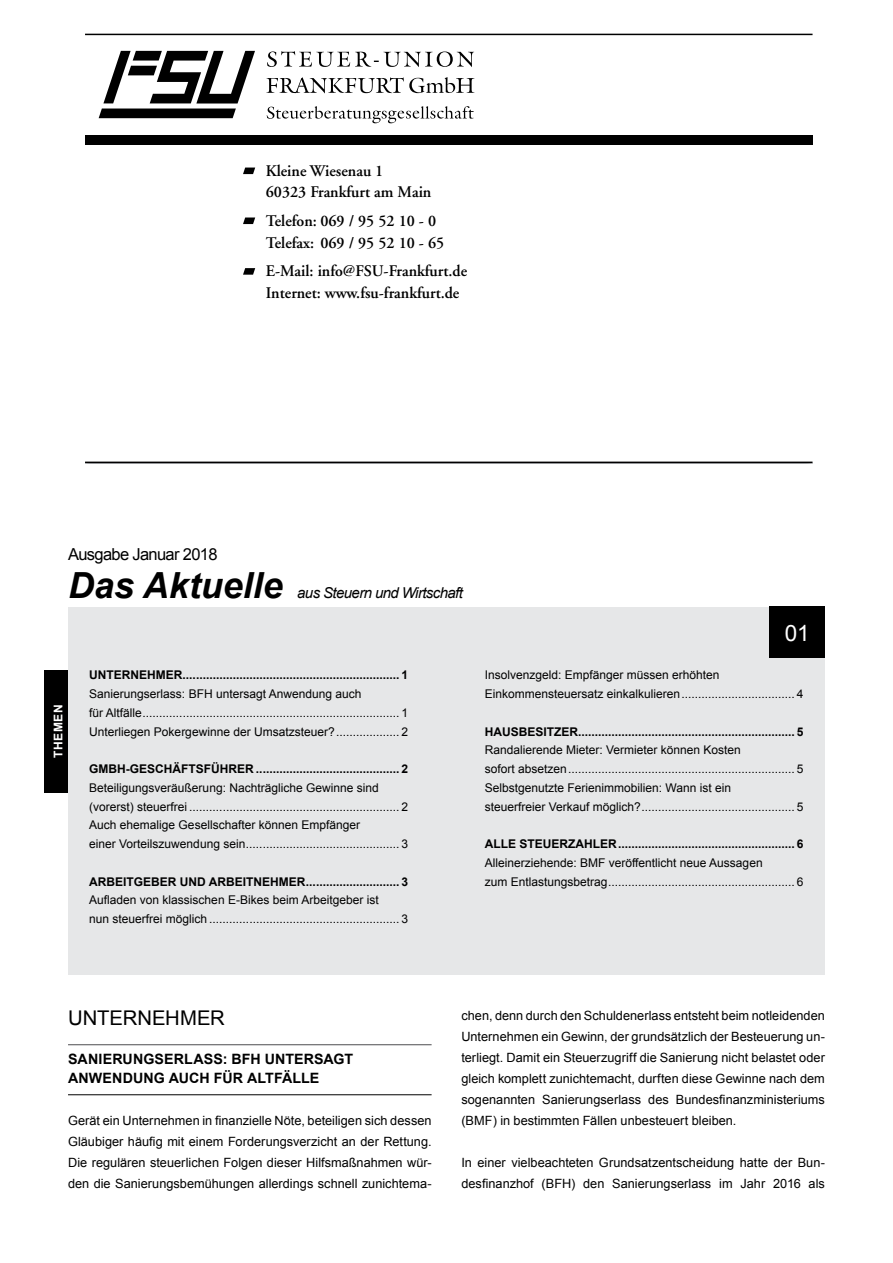
<style>
.page{position:relative;width:893px;height:1263px;background:#fff}
.page>*{position:absolute;margin:0;border:0;box-sizing:border-box;transform-origin:0 0}
.t1{font:italic 700 36px "Arial";color:#000}
.t2{font:22.5px "Arial";color:#fff}
.t3{font:20.25px "Arial";color:#000}
.t4{font:16.5px "Arial";letter-spacing:-.04em;color:#000}
.t5{font:600 16.2px/21.5px "Adobe Garamond";color:#000}
.t6{font:italic 15px "Arial";letter-spacing:-.04em;color:#000}
.t7{font:700 14.25px/19.5px "Arial";letter-spacing:.005em;color:#000}
.t8{font:12.75px/21px "Arial";color:#000;text-align:justify}
.t9{font:12px/18.8px "Arial";color:#000}
.t10{font:700 12px "Arial";color:#000}
.t11{font:700 12px "Arial";letter-spacing:.05em;color:#fff}
</style>
<div class="page">
<hr style="left:85px;top:34px;width:727px;height:1px;background:#000">
<div style="left:85px;top:135px;width:727px;height:10px;background:#000"></div>
<hr style="left:85px;top:462px;width:727px;height:1px;background:#000">
<svg style="left:99px;top:51px;width:156px;height:67px"></svg>
<svg style="left:267px;top:51px;width:207px;height:16px"></svg>
<svg style="left:266px;top:77px;width:208px;height:16px"></svg>
<svg style="left:267px;top:106px;width:207px;height:17px"></svg>
<svg style="left:243px;top:168px;width:12px;height:6px"></svg>
<svg style="left:243px;top:217px;width:12px;height:7px"></svg>
<svg style="left:243px;top:268px;width:12px;height:7px"></svg>
<div style="left:68px;top:607px;width:757px;height:367px;background:#e6e7e8"></div>
<hr style="left:68px;top:1044px;width:364px;height:1px;background:#4d4d4f">
<hr style="left:68px;top:1094px;width:364px;height:1px;background:#000">
<div style="left:770px;top:607px;width:55px;height:51px;background:#000"></div>
<div style="left:45px;top:670px;width:23px;height:122px;background:#000"></div>
<h3 class="t5" style="left:266px;top:161px;width:167px;line-height:20.5px">Kleine Wiesenau 1<br>60323 Frankfurt am Main</h3>
<h3 class="t5" style="left:266px;top:211px;width:180px">Telefon: 069 / 95 52 10 - 0<br>Telefax: 069 / 95 52 10 - 65</h3>
<h3 class="t5" style="left:266px;top:261px;width:203px">E-Mail: info@FSU-Frankfurt.de<br>Internet: www.fsu-frankfurt.de</h3>
<h3 class="t4" style="left:68px;top:544px;width:151px">Ausgabe Januar 2018</h3>
<h1 class="t1" style="left:68px;top:561px;width:216px">Das Aktuelle</h1>
<p class="t6" style="left:297px;top:583px;width:167px">aus Steuern und Wirtschaft</p>
<p class="t11" style="left:50px;top:758px;width:55px;rotate:-90deg">THEMEN</p>
<p class="t10" style="left:89px;top:667px;width:320px">UNTERNEHMER................................................................. 1</p>
<p class="t9" style="left:89px;top:685px;width:320px">Sanierungserlass: BFH untersagt Anwendung auch<br>für Altfälle............................................................................. 1<br>Unterliegen Pokergewinne der Umsatzsteuer?................... 2</p>
<p class="t10" style="left:89px;top:761px;width:320px">GMBH-GESCHÄFTSFÜHRER ........................................... 2</p>
<p class="t9" style="left:89px;top:778px;width:320px">Beteiligungsveräußerung: Nachträgliche Gewinne sind (vorerst) steuerfrei ............................................................... 2<br>Auch ehemalige Gesellschafter können Empfänger<br>einer Vorteilszuwendung sein.............................................. 3</p>
<p class="t10" style="left:89px;top:873px;width:320px">ARBEITGEBER UND ARBEITNEHMER............................ 3</p>
<p class="t9" style="left:89px;top:891px;width:320px">Aufladen von klassischen E-Bikes beim Arbeitgeber ist<br>nun steuerfrei möglich ......................................................... 3</p>
<h2 class="t2" style="left:785px;top:618px;width:27px">01</h2>
<p class="t9" style="left:485px;top:666px;width:320px">Insolvenzgeld: Empfänger müssen erhöhten<br>Einkommensteuersatz einkalkulieren.................................. 4</p>
<p class="t10" style="left:485px;top:723px;width:320px">HAUSBESITZER................................................................. 5</p>
<p class="t9" style="left:485px;top:741px;width:320px">Randalierende Mieter: Vermieter können Kosten<br>sofort absetzen.................................................................... 5<br>Selbstgenutzte Ferienimmobilien: Wann ist ein<br>steuerfreier Verkauf möglich?.............................................. 5</p>
<p class="t10" style="left:485px;top:836px;width:320px">ALLE STEUERZAHLER..................................................... 6</p>
<p class="t9" style="left:485px;top:853px;width:320px">Alleinerziehende: BMF veröffentlicht neue Aussagen<br>zum Entlastungsbetrag........................................................ 6</p>
<h3 class="t3" style="left:68px;top:1005px;width:158px">UNTERNEHMER</h3>
<p class="t7" style="left:68px;top:1049px;width:287px">SANIERUNGSERLASS: BFH UNTERSAGT<br>ANWENDUNG AUCH FÜR ALTFÄLLE</p>
<p class="t8" style="left:68px;top:1110px;width:365px">Gerät ein Unternehmen in finanzielle Nöte, beteiligen sich dessen Gläubiger häufig mit einem Forderungsverzicht an der Rettung.<br>Die regulären steuerlichen Folgen dieser Hilfsmaßnahmen wür&shy;den die Sanierungsbemühungen allerdings schnell zunichtema-</p>
<p class="t8" style="left:461px;top:1005px;width:365px">chen, denn durch den Schuldenerlass entsteht beim notleidenden Unternehmen ein Gewinn, der grundsätzlich der Besteuerung un&shy;terliegt. Damit ein Steuerzugriff die Sanierung nicht belastet oder gleich komplett zunichtemacht, durften diese Gewinne nach dem sogenannten Sanierungserlass des Bundesfinanzministeriums (BMF) in bestimmten Fällen unbesteuert bleiben.</p>
<p class="t8" style="left:461px;top:1152px;width:365px">In einer vielbeachteten Grundsatzentscheidung hatte der Bun&shy;desfinanzhof (BFH) den Sanierungserlass im Jahr 2016 als</p>
</div>
